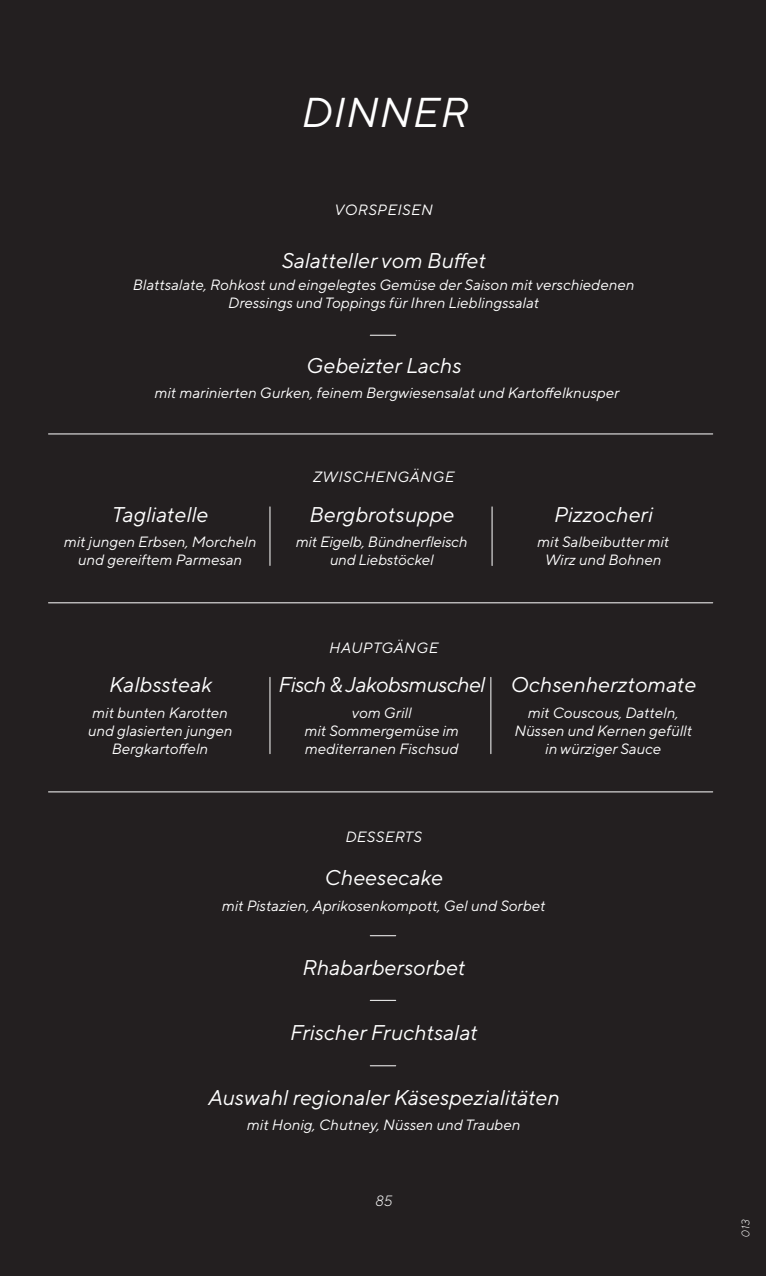
<style>
.page{position:relative;width:766px;height:1276px;background:#fff}
.page>*{position:absolute;margin:0;border:0;box-sizing:border-box;transform-origin:0 0}
.Headline{font:italic 41.7px "TT Norms Pro";letter-spacing:.02em;color:#fff}
.Headline-2{font:italic 21.3px "TT Norms Pro";color:#fff}
.Headline-3{font:italic 21.3px "TT Norms Pro";letter-spacing:-.03em;color:#fff}
.Headline-4{font:italic 14.85px/17.9px "TT Norms Pro";color:#fff;text-align:center}
.Headline-5{font:italic 14.85px "TT Norms Pro";letter-spacing:.03em;color:#fff}
.Headline-6{font:italic 300 14.85px "TT Norms Pro";color:#fff}
.Headline-7{font:italic 300 11.1px "TT Norms Pro";color:#fff}
</style>
<div class="page">
<div style="left:0;top:0;width:765px;height:1276px;background:#231f20"></div>
<svg style="left:370px;top:1065px;width:25px;height:1px"></svg>
<hr style="left:269px;top:507px;width:1px;height:58px;background:#fff">
<hr style="left:269px;top:677px;width:1px;height:76px;background:#fff">
<hr style="left:48px;top:434px;width:664px;height:1px;background:#fff">
<hr style="left:491px;top:507px;width:1px;height:58px;background:#fff">
<hr style="left:48px;top:602px;width:664px;height:1px;background:#fff">
<hr style="left:490px;top:677px;width:1px;height:76px;background:#fff">
<hr style="left:48px;top:791px;width:664px;height:1px;background:#fff">
<svg style="left:370px;top:935px;width:25px;height:1px"></svg>
<svg style="left:370px;top:335px;width:25px;height:1px"></svg>
<svg style="left:370px;top:1000px;width:25px;height:1px"></svg>
<p class="Headline" style="left:299px;top:85px;width:169px">DINNER</p>
<p class="Headline-5" style="left:334px;top:200px;width:100px">VORSPEISEN</p>
<p class="Headline-2" style="left:280px;top:247px;width:206px">Salatteller vom Buffet</p>
<p class="Headline-4" style="left:132px;top:275px;width:503px">Blattsalate, Rohkost und eingelegtes Gemüse der Saison mit verschiedenen<br>Dressings und Toppings für Ihren Lieblingssalat</p>
<p class="Headline-2" style="left:305px;top:351px;width:156px">Gebeizter Lachs</p>
<p class="Headline-4" style="left:154px;top:383px;width:466px">mit marinierten Gurken, feinem Bergwiesensalat und Kartoffelknusper</p>
<p class="Headline-2" style="left:111px;top:500px;width:98px">Tagliatelle</p>
<p class="Headline-4" style="left:63px;top:532px;width:194px">mit jungen Erbsen, Morcheln und gereiftem Parmesan</p>
<p class="Headline-5" style="left:312px;top:467px;width:143px">ZWISCHENGÄNGE</p>
<p class="Headline-2" style="left:308px;top:500px;width:146px">Bergbrotsuppe</p>
<p class="Headline-4" style="left:295px;top:532px;width:173px">mit Eigelb, Bündnerfleisch und Liebstöckel</p>
<p class="Headline-2" style="left:553px;top:500px;width:100px">Pizzocheri</p>
<p class="Headline-4" style="left:536px;top:532px;width:133px">mit Salbeibutter mit<br>Wirz und Bohnen</p>
<p class="Headline-2" style="left:108px;top:671px;width:104px">Kalbssteak</p>
<p class="Headline-4" style="left:87px;top:703px;width:146px">mit bunten Karotten und glasierten jungen<br>Bergkartoffeln</p>
<p class="Headline-5" style="left:328px;top:638px;width:111px">HAUPTGÄNGE</p>
<p class="Headline-3" style="left:277px;top:671px;width:208px">Fisch &amp; Jakobsmuschel</p>
<p class="Headline-4" style="left:304px;top:703px;width:156px">vom Grill<br>mit Sommergemüse im mediterranen Fischsud</p>
<p class="Headline-2" style="left:509px;top:671px;width:187px">Ochsenherztomate</p>
<p class="Headline-4" style="left:513px;top:703px;width:179px">mit Couscous, Datteln,<br>Nüssen und Kernen gefüllt in würziger Sauce</p>
<p class="Headline-5" style="left:344px;top:827px;width:78px">DESSERTS</p>
<p class="Headline-2" style="left:324px;top:864px;width:120px">Cheesecake</p>
<p class="Headline-4" style="left:221px;top:896px;width:325px">mit Pistazien, Aprikosenkompott, Gel und Sorbet</p>
<p class="Headline-2" style="left:301px;top:954px;width:165px">Rhabarbersorbet</p>
<p class="Headline-2" style="left:289px;top:1019px;width:189px">Frischer Fruchtsalat</p>
<p class="Headline-2" style="left:207px;top:1083px;width:353px">Auswahl regionaler Käsespezialitäten</p>
<p class="Headline-4" style="left:246px;top:1115px;width:275px">mit Honig, Chutney, Nüssen und Trauben</p>
<p class="Headline-6" style="left:374px;top:1190px;width:19px">85</p>
<p class="Headline-7" style="left:738px;top:1237px;width:19px;rotate:-90deg">013</p>
</div>
